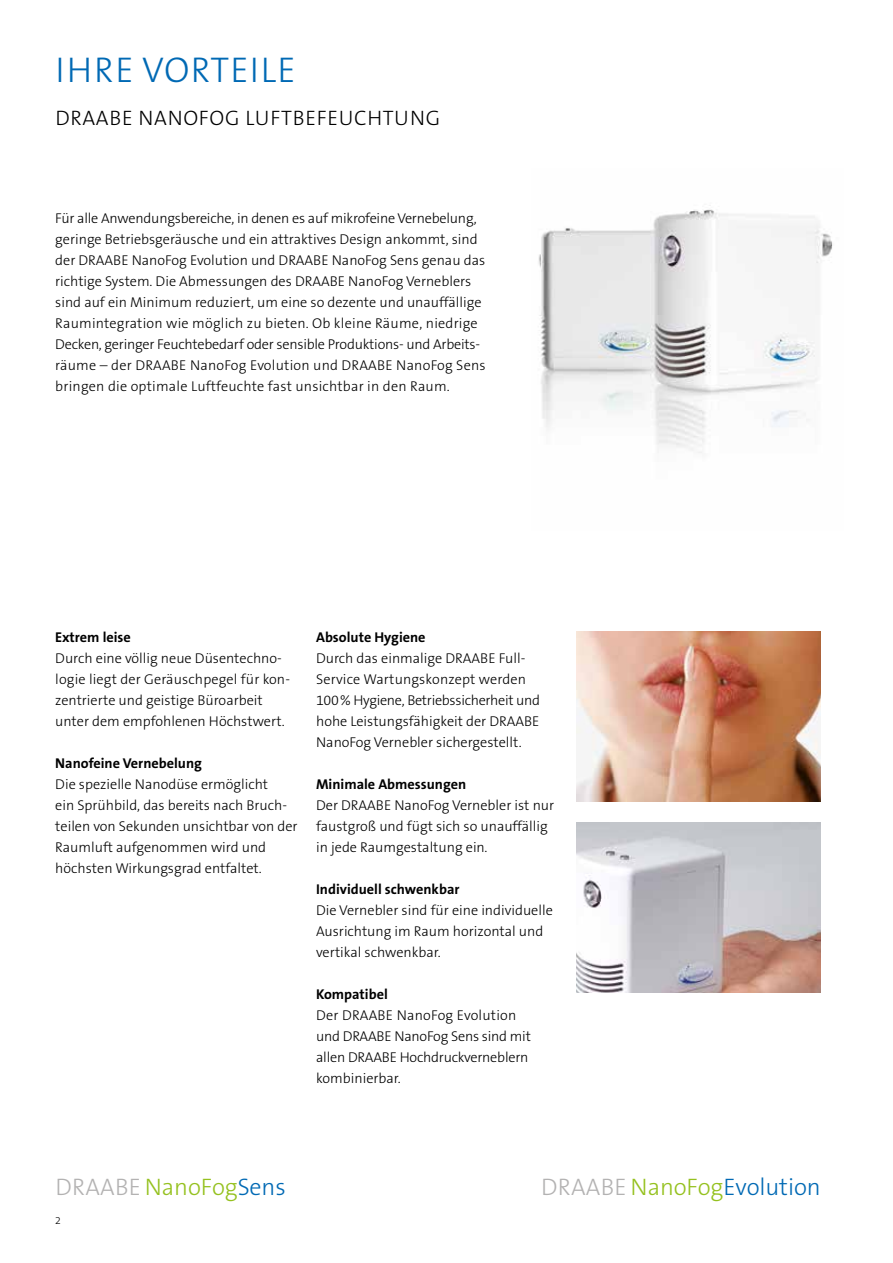
<style>
.page{position:relative;width:893px;height:1263px;background:#fff}
.page>*{position:absolute;margin:0;border:0;box-sizing:border-box;transform-origin:0 0}
.t1{font:300 36px "The Sans B W3";letter-spacing:.035em;color:#0069b4}
.t2{font:300 24px "The Sans B W3";letter-spacing:-.005em;color:#0069b4}
.t3{font:300 24px "The Sans B W3";letter-spacing:-.005em;color:#95c11f}
.t4{font:300 21px "The Sans B W3";letter-spacing:.035em;color:#000}
.t5{font:300 14.25px/21px "The Sans B W3";color:#000}
.t6{font:700 14.25px "The Sans B W7";color:#000}
.t7{font:300 10.5px "The Sans B W3";color:#000}
.s1{color:#b3b2b2}
.s2{color:#0069b4}
.s3{color:#95c11f}
</style>
<div class="page">
<img style="left:577px;top:631px;width:244px;height:170px">
<img style="left:577px;top:823px;width:244px;height:170px">
<img style="left:538px;top:205px;width:295px;height:248px">
<h1 class="t1" style="left:56px;top:47px;width:242px">IHRE VORTEILE</h1>
<h3 class="t4" style="left:55px;top:105px;width:386px">DRAABE NANOFOG LUFTBEFEUCHTUNG</h3>
<p class="t5" style="left:55px;top:208px;width:432px">Für alle Anwendungsbereiche, in denen es auf mikrofeine Vernebelung, geringe Betriebsgeräusche und ein attraktives Design ankommt, sind der DRAABE NanoFog Evolution und DRAABE NanoFog Sens genau das richtige System. Die Abmessungen des DRAABE NanoFog Verneblers sind auf ein Minimum reduziert, um eine so dezente und unauffällige Raumintegration wie möglich zu bieten. Ob kleine Räume, niedrige Decken, geringer Feuchtebedarf oder sensible Produktions- und Arbeits&shy;räume – der DRAABE NanoFog Evolution und DRAABE NanoFog Sens bringen die optimale Luftfeuchte fast unsichtbar in den Raum.</p>
<p class="t6" style="left:55px;top:628px;width:77px">Extrem leise</p>
<p class="t5" style="left:55px;top:648px;width:236px">Durch eine völlig neue Düsentechno&shy;logie liegt der Geräuschpegel für kon&shy;zentrierte und geistige Büroarbeit unter dem empfohlenen Höchstwert.</p>
<p class="t6" style="left:55px;top:754px;width:148px">Nanofeine Vernebelung</p>
<p class="t5" style="left:55px;top:774px;width:244px">Die spezielle Nanodüse ermöglicht<br>ein Sprühbild, das bereits nach Bruch&shy;teilen von Sekunden unsichtbar von der Raumluft aufgenommen wird und höchsten Wirkungsgrad entfaltet.</p>
<p class="t6" style="left:316px;top:628px;width:111px">Absolute Hygiene</p>
<p class="t5" style="left:316px;top:648px;width:226px">Durch das einmalige DRAABE Full-- Service Wartungskonzept werden 100% Hygiene, Betriebssicherheit und hohe Leistungsfähigkeit der DRAABE NanoFog Vernebler sichergestellt.</p>
<p class="t6" style="left:316px;top:775px;width:152px">Minimale Abmessungen</p>
<p class="t5" style="left:316px;top:795px;width:240px">Der DRAABE NanoFog Vernebler ist nur faustgroß und fügt sich so unauffällig in jede Raumgestaltung ein.</p>
<p class="t6" style="left:316px;top:880px;width:145px">Individuell schwenkbar</p>
<p class="t5" style="left:316px;top:900px;width:238px">Die Vernebler sind für eine individuelle<br>Ausrichtung im Raum horizontal und vertikal schwenkbar.</p>
<p class="t6" style="left:316px;top:985px;width:73px">Kompatibel</p>
<p class="t5" style="left:316px;top:1005px;width:216px">Der DRAABE NanoFog Evolution und DRAABE NanoFog Sens sind mit allen DRAABE Hochdruckverneblern kombinierbar.</p>
<h2 class="t3" style="left:55px;top:1171px;width:232px"><span class="s1">DRAABE</span> NanoFog<span class="s2">Sens</span></h2>
<h2 class="t2" style="left:541px;top:1171px;width:281px"><span class="s1">DRAABE</span> <span class="s3">NanoFog</span>Evolution</h2>
<p class="t7" style="left:55px;top:1214px;width:7px">2</p>
</div>
